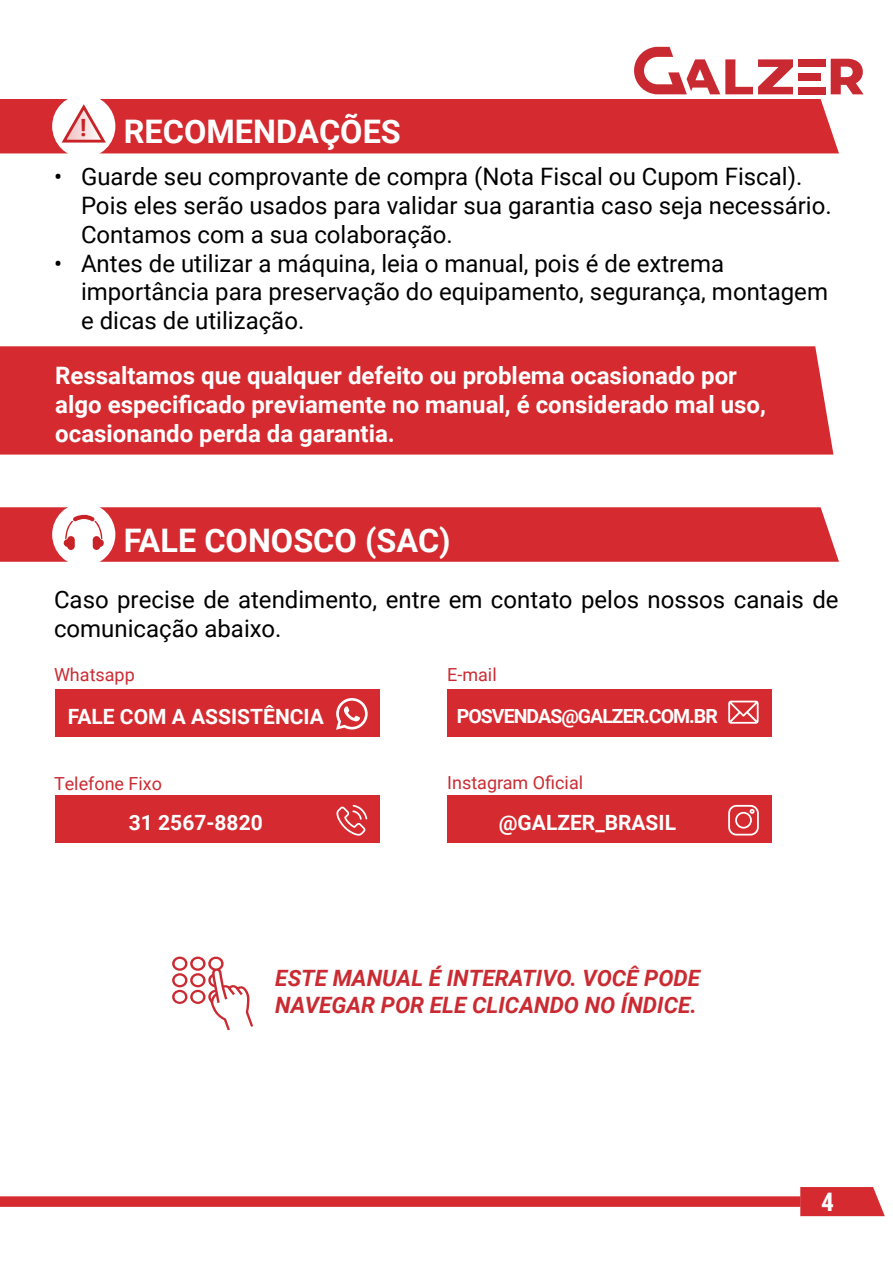
<style>
.page{position:relative;width:893px;height:1263px;background:#fff}
.page>*{position:absolute;margin:0;border:0;box-sizing:border-box;transform-origin:0 0}
.t1{font:700 32.4px "Roboto";color:#fff}
.t2{font:700 25.5px "Roboto Condensed";color:#fff}
.t3{font:24px/28.8px "Roboto";color:#000}
.t4{font:700 24px/28.8px "Roboto";color:#fff}
.t5{font:700 23.7px "Roboto";color:#c82227}
.t6{font:italic 700 22.5px/27px "Roboto";color:#ca2b32}
.t7{font:700 21px "Roboto";color:#fff}
.t8{font:700 19.5px "Roboto";letter-spacing:-.05em;color:#fff}
.t9{font:18px "Roboto";color:#ca2b32}
</style>
<div class="page">
<div style="left:0;top:1196px;width:801px;height:11px;background:#d52a2f"></div>
<svg style="left:800px;top:1187px;width:85px;height:29px"></svg>
<svg style="left:831px;top:59px;width:32px;height:35px"></svg>
<svg style="left:634px;top:47px;width:159px;height:47px"></svg>
<div style="left:798px;top:87px;width:28px;height:7px;background:#c92a32"></div>
<div style="left:798px;top:59px;width:28px;height:8px;background:#c92a32"></div>
<div style="left:798px;top:73px;width:23px;height:8px;background:#c92a32"></div>
<div style="left:0;top:99px;width:839px;height:54px;background:#d52a2f"></div>
<div style="left:0;top:507px;width:839px;height:55px;background:#d52a2f"></div>
<div style="left:0;top:346px;width:833px;height:109px;background:#d52a2f"></div>
<div style="left:56px;top:689px;width:324px;height:48px;background:#d52a2f"></div>
<svg style="left:336px;top:698px;width:32px;height:32px"></svg>
<div style="left:56px;top:796px;width:324px;height:47px;background:#d52a2f"></div>
<div style="left:447px;top:796px;width:325px;height:47px;background:#d52a2f"></div>
<svg style="left:336px;top:805px;width:31px;height:31px"></svg>
<svg style="left:728px;top:805px;width:31px;height:30px"></svg>
<div style="left:447px;top:689px;width:325px;height:48px;background:#d52a2f"></div>
<svg style="left:728px;top:701px;width:31px;height:23px"></svg>
<div style="left:52px;top:95px;width:63px;height:63px;background:#fff;border-radius:50%"></div>
<svg style="left:59px;top:103px;width:49px;height:40px"></svg>
<div style="left:52px;top:503px;width:63px;height:63px;background:#fff;border-radius:50%"></div>
<svg style="left:64px;top:515px;width:40px;height:35px"></svg>
<svg style="left:172px;top:956px;width:81px;height:74px"></svg>
<p class="t5" style="left:80px;top:111px;width:8px">!</p>
<h1 class="t1" style="left:124px;top:109px;width:278px">RECOMENDAÇÕES</h1>
<p class="t3" style="left:81px;top:161px;width:752px;text-indent:-27px">• Guarde seu comprovante de compra (Nota Fiscal ou Cupom Fiscal).<br>Pois eles serão usados para validar sua garantia caso seja necessário.<br>Contamos com a sua colaboração.</p>
<p class="t3" style="left:81px;top:248px;width:748px;text-indent:-27px">• Antes de utilizar a máquina, leia o manual, pois é de extrema importância para preservação do equipamento, segurança, montagem e dicas de utilização.</p>
<p class="t4" style="left:55px;top:360px;width:712px">Ressaltamos que qualquer defeito ou problema ocasionado por algo especificado previamente no manual, é considerado mal uso, ocasionando perda da garantia.</p>
<h1 class="t1" style="left:124px;top:517px;width:328px">FALE CONOSCO (SAC)</h1>
<p class="t3" style="left:54px;top:584px;width:786px">Caso precise de atendimento, entre em contato pelos nossos canais de comunicação abaixo.</p>
<p class="t9" style="left:54px;top:662px;width:82px">Whatsapp</p>
<p class="t9" style="left:447px;top:662px;width:51px">E-mail</p>
<p class="t7" style="left:68px;top:702px;width:257px">FALE COM A ASSISTÊNCIA</p>
<p class="t9" style="left:54px;top:771px;width:109px">Telefone Fixo</p>
<p class="t8" style="left:457px;top:703px;width:262px">POSVENDAS@GALZER.COM.BR</p>
<p class="t9" style="left:447px;top:770px;width:137px">Instagram Oficial</p>
<p class="t7" style="left:129px;top:808px;width:135px">31 2567-8820</p>
<p class="t7" style="left:499px;top:808px;width:179px">@GALZER_BRASIL</p>
<p class="t6" style="left:275px;top:963px;width:426px">ESTE MANUAL É INTERATIVO. VOCÊ PODE<br>NAVEGAR POR ELE CLICANDO NO ÍNDICE.</p>
<p class="t2" style="left:821px;top:1184px;width:14px">4</p>
</div>
